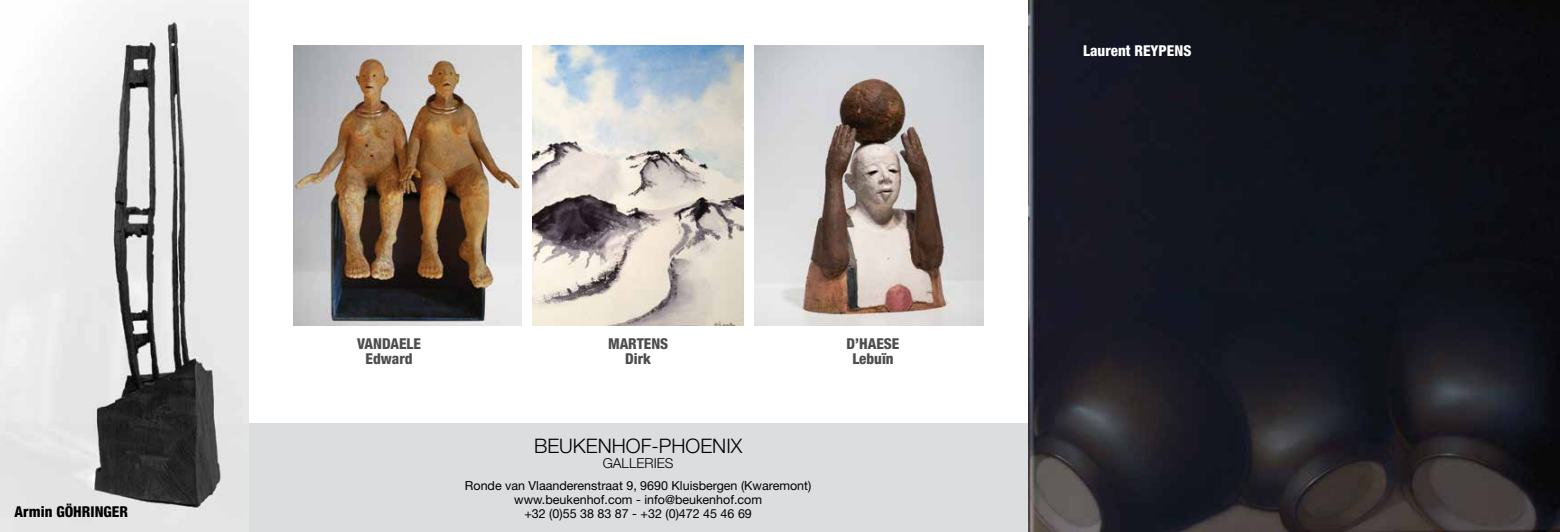
<style>
.page{position:relative;width:1560px;height:532px;background:#fff}
.page>*{position:absolute;margin:0;border:0;box-sizing:border-box;transform-origin:0 0}
.t1{font:300 20px "Helvetica Neue LT Std";color:#000}
.t2{font:800 condensed 15px/15px "Helvetica Neue LT Std";color:#4d4d4f;text-align:center}
.t3{font:800 condensed 15px "Helvetica Neue LT Std";color:#000}
.t4{font:800 condensed 15px "Helvetica Neue LT Std";color:#fff}
.t5{font:300 13.75px "Helvetica Neue LT Std";color:#000}
.t6{font:12.5px/13.8px "Helvetica Neue LT Std";color:#000;text-align:center}
</style>
<div class="page">
<img style="left:0;top:0;width:248px;height:531px">
<img style="left:1028px;top:0;width:531px;height:531px">
<img style="left:293px;top:45px;width:228px;height:280px">
<img style="left:532px;top:45px;width:211px;height:280px">
<img style="left:754px;top:45px;width:229px;height:280px">
<div style="left:249px;top:423px;width:778px;height:108px;background:#dcddde"></div>
<p class="t3" style="left:15px;top:502px;width:115px">ARMIN GÖHRINGER</p>
<p class="t2" style="left:357px;top:335px;width:65px">VANDAELE<br>EDWARD</p>
<p class="t2" style="left:846px;top:335px;width:54px">D’HAESE<br>LEBUÏN</p>
<p class="t2" style="left:608px;top:335px;width:62px">MARTENS<br>DIRK</p>
<h1 class="t1" style="left:534px;top:433px;width:210px">BEUKENHOF-PHOENIX</h1>
<p class="t5" style="left:602px;top:454px;width:72px">GALLERIES</p>
<p class="t6" style="left:465px;top:478px;width:348px">Ronde van Vlaanderenstraat 9, 9690 Kluisbergen (Kwaremont) www.beukenhof.com - info@beukenhof.com<br>+32 (0)55 38 83 87 - +32 (0)472 45 46 69</p>
<p class="t4" style="left:1083px;top:41px;width:110px">LAURENT REYPENS</p>
</div>
